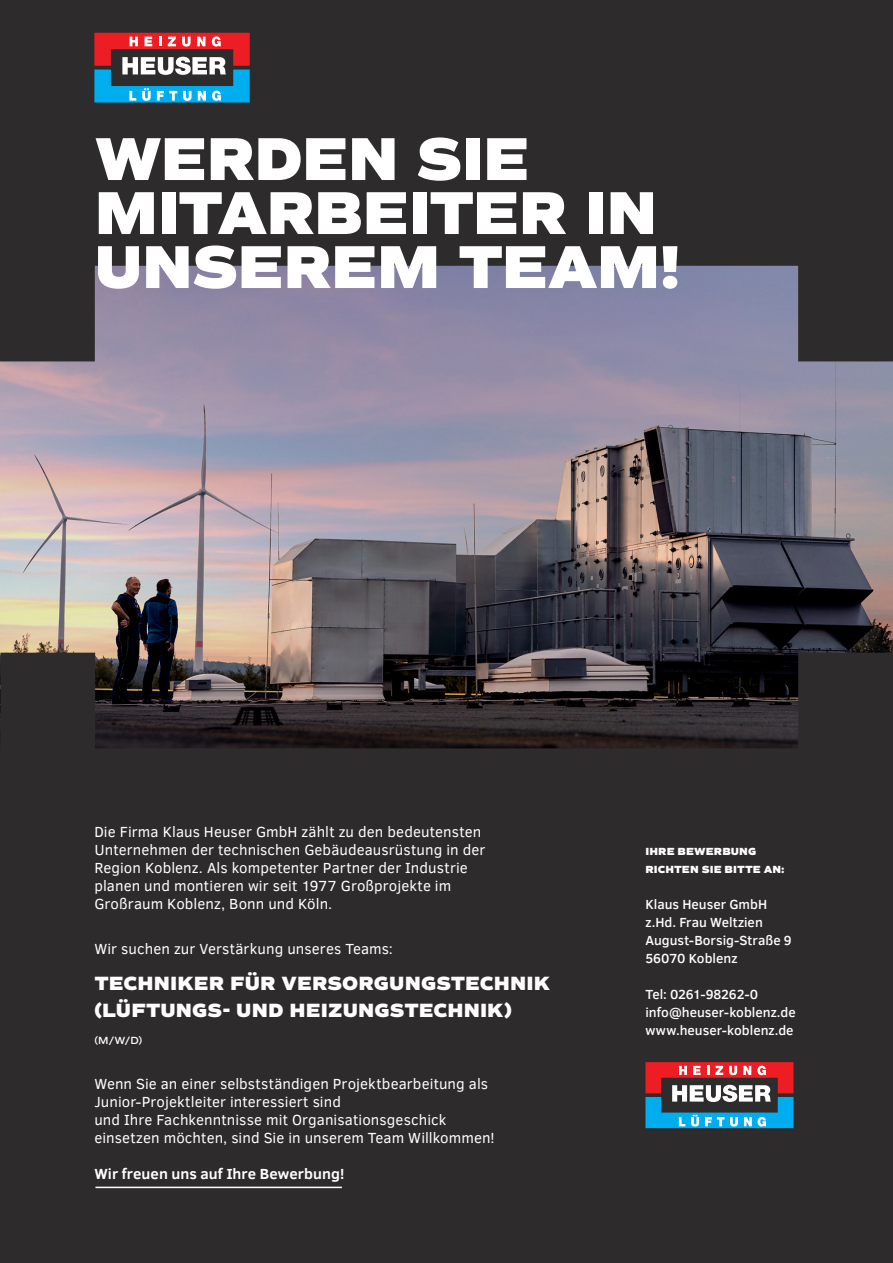
<style>
.page{position:relative;width:893px;height:1263px;background:#fff}
.page>*{position:absolute;margin:0;border:0;box-sizing:border-box;transform-origin:0 0}
.t1{font:800 61.5px/54px "Commuters Sans";letter-spacing:-.015em;color:#fff}
.t2{font:800 19.5px/27px "Commuters Sans";letter-spacing:.005em;color:#fff}
.t3{font:15px/18px "Clear Sans";letter-spacing:.005em;color:#fff}
.t4{font:700 15px "Clear Sans";letter-spacing:.005em;color:#fff}
.t5{font:500 13.5px/18px "Clear Sans";color:#fff}
.t6{font:800 10.5px/18px "Commuters Sans";letter-spacing:.01em;color:#fff}
.t7{font:600 10.5px "Commuters Sans";color:#fff}
</style>
<div class="page">
<div style="left:0;top:748px;width:893px;height:515px;background:#2e2b2c"></div>
<div style="left:0;top:0;width:893px;height:361px;background:#2e2b2c"></div>
<img style="left:0;top:361px;width:893px;height:292px">
<svg style="left:0;top:653px;width:893px;height:96px;background:#352e2f"></svg>
<svg style="left:94px;top:265px;width:705px;height:96px;background:#8a86a5"></svg>
<svg style="left:94px;top:33px;width:156px;height:70px"></svg>
<svg style="left:645px;top:1062px;width:148px;height:66px"></svg>
<hr style="left:95px;top:1187px;width:247px;height:1px;background:#fff">
<h1 class="t1" style="left:94px;top:133px;width:588px">WERDEN SIE<br>MITARBEITER IN<br>UNSEREM TEAM!</h1>
<p class="t3" style="left:94px;top:823px;width:392px">Die Firma Klaus Heuser GmbH zählt zu den bedeutensten Unternehmen der technischen Gebäudeausrüstung in der Region Koblenz. Als kompetenter Partner der Industrie planen und montieren wir seit 1977 Großprojekte im Großraum Koblenz, Bonn und Köln.</p>
<p class="t3" style="left:94px;top:940px;width:300px">Wir suchen zur Verstärkung unseres Teams:</p>
<h2 class="t2" style="left:94px;top:970px;width:457px">TECHNIKER FÜR VERSORGUNGSTECHNIK (LÜFTUNGS- UND HEIZUNGSTECHNIK)</h2>
<p class="t7" style="left:94px;top:1034px;width:50px">(M/W/D)</p>
<p class="t3" style="left:94px;top:1075px;width:402px">Wenn Sie an einer selbstständigen Projektbearbeitung als Junior-Projektleiter interessiert sind<br>und Ihre Fachkenntnisse mit Organisationsgeschick einsetzen möchten, sind Sie in unserem Team Willkommen!</p>
<p class="t4" style="left:94px;top:1163px;width:251px">Wir freuen uns auf Ihre Bewerbung!</p>
<p class="t6" style="left:645px;top:843px;width:141px">IHRE BEWERBUNG<br>RICHTEN SIE BITTE AN:</p>
<p class="t5" style="left:645px;top:895px;width:148px">Klaus Heuser GmbH z.Hd. Frau Weltzien<br>August-Borsig-Straße 9<br>56070 Koblenz</p>
<p class="t5" style="left:645px;top:985px;width:152px">Tel: 0261-98262-0 info@heuser-koblenz.de www.heuser-koblenz.de</p>
</div>
